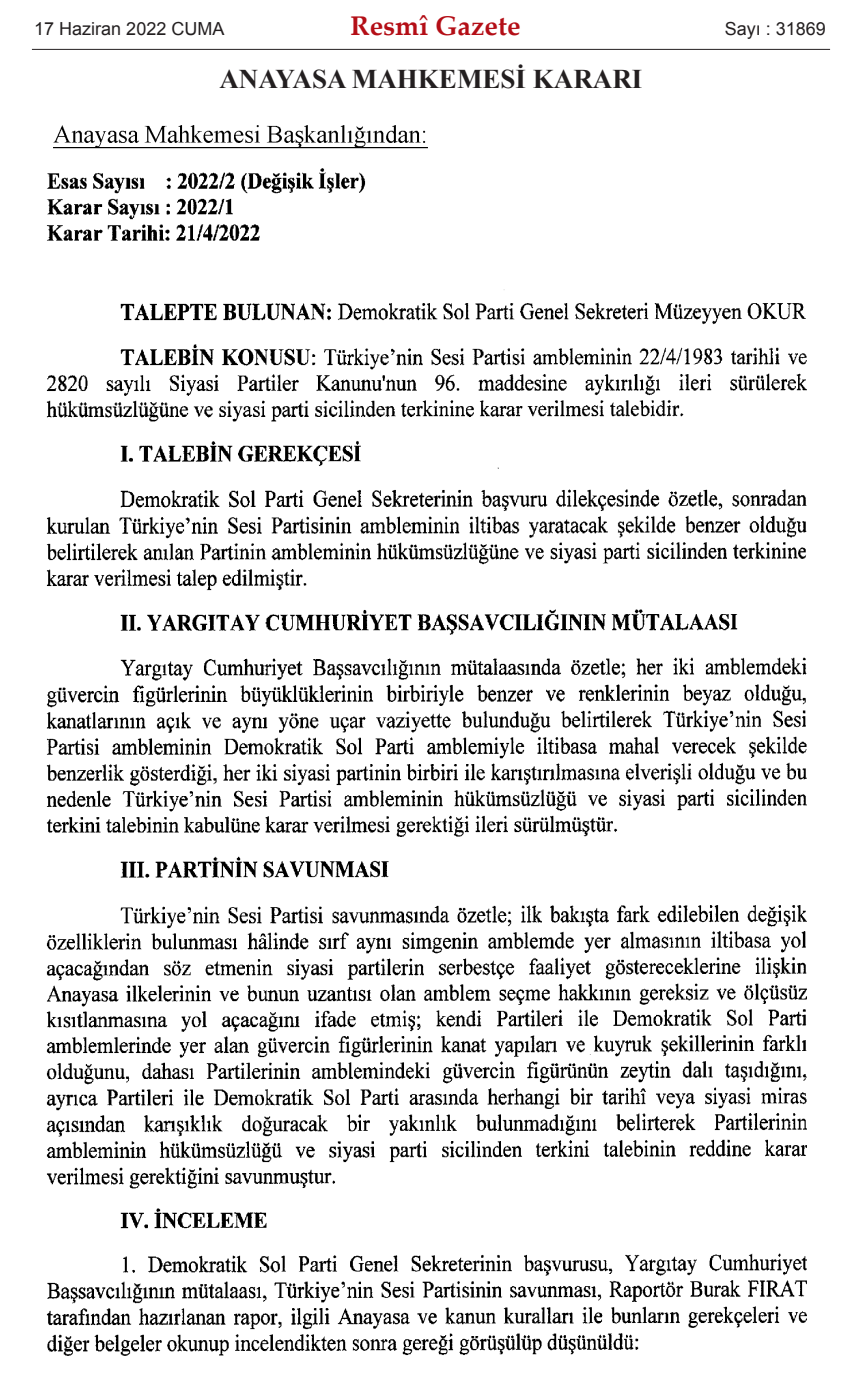
<style>
.page{position:relative;width:862px;height:1391px;background:#fff}
.page>*{position:absolute;margin:0;border:0;box-sizing:border-box;transform-origin:0 0}
.t1{font:700 27px "Times New Roman";color:#231f20}
.t2{font:700 27px "Palatino Linotype";color:#b40e16}
.t3{font:18px "Arial";color:#231f20}
</style>
<div class="page">
<img style="left:46px;top:125px;width:761px;height:1231px">
<hr style="left:32px;top:49px;width:797px;height:1px;background:#231f20">
<p class="t3" style="left:34px;top:18px;width:192px">17 Haziran 2022 CUMA</p>
<h1 class="t2" style="left:350px;top:15px;width:171px">Resmî Gazete</h1>
<p class="t3" style="left:724px;top:18px;width:103px">Sayı : 31869</p>
<h1 class="t1" style="left:219px;top:64px;width:424px">ANAYASA MAHKEMESİ KARARI</h1>
</div>
